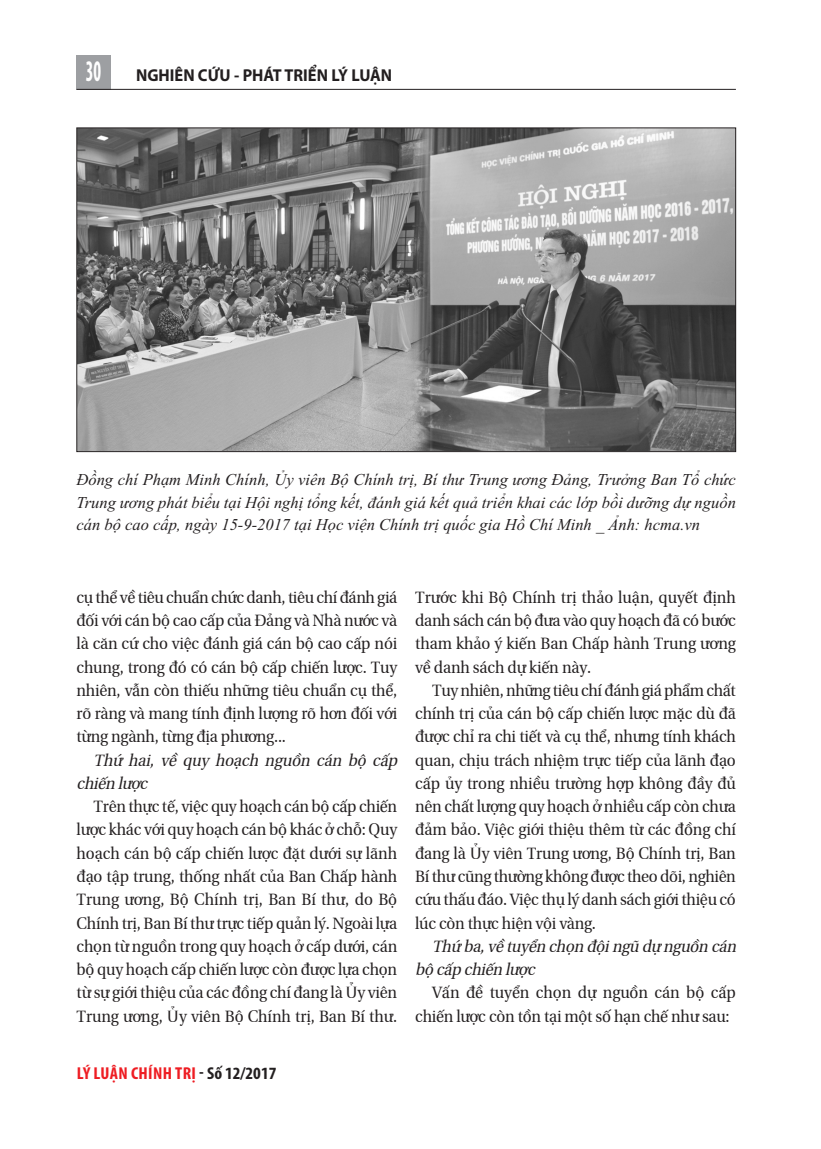
<style>
.page{position:relative;width:821px;height:1149px;background:#fff}
.page>*{position:absolute;margin:0;border:0;box-sizing:border-box;transform-origin:0 0}
.t1{font:700 17.25px "Myriad Pro";color:#231f20;scale:.95 1}
.t2{font:700 condensed 17.25px "Myriad Pro";letter-spacing:.015em;color:#ee1d23;scale:1.05 1}
.t3{font:16.8px/23.2px "BHD Bilo";letter-spacing:-.015em;color:#231f20;text-align:justify;scale:.92 1}
.t4{font:italic 16.8px/23.2px "BHD Bilo";letter-spacing:-.015em;color:#231f20;scale:.92 1}
.t5{font:italic 16.5px/22.5px "Times New Roman";color:#231f20;text-align:justify}
.s1{font-stretch:condensed;font-size:30px;color:#fff}
.s2{color:#231f20}
</style>
<div class="page">
<div style="left:77px;top:55px;width:34px;height:34px;background:#9d9fa2"></div>
<hr style="left:77px;top:89px;width:659px;height:1px;background:#231f20">
<img style="left:79px;top:130px;width:655px;height:319px">
<p class="t1" style="left:86px;top:68px;width:324px"><span class="s1">30</span> NGHIÊN CỨU - PHÁT TRIỂN LÝ LUẬN</p>
<p class="t5" style="left:77px;top:468px;width:661px">Đồng chí Phạm Minh Chính, Ủy viên Bộ Chính trị, Bí thư Trung ương Đảng, Trưởng Ban Tổ chức Trung ương phát biểu tại Hội nghị tổng kết, đánh giá kết quả triển khai các lớp bồi dưỡng dự nguồn cán bộ cao cấp, ngày 15-9-2017 tại Học viện Chính trị quốc gia Hồ Chí Minh _ Ảnh: hcma.vn</p>
<p class="t3" style="left:77px;top:586px;width:350px">cụ thể về tiêu chuẩn chức danh, tiêu chí đánh giá đối với cán bộ cao cấp của Đảng và Nhà nước và là căn cứ cho việc đánh giá cán bộ cao cấp nói chung, trong đó có cán bộ cấp chiến lược. Tuy nhiên, vẫn còn thiếu những tiêu chuẩn cụ thể, rõ ràng và mang tính định lượng rõ hơn đối với từng ngành, từng địa phương...</p>
<p class="t4" style="left:77px;top:749px;width:353px;text-indent:17px">Thứ hai, về quy hoạch nguồn cán bộ cấp chiến lược</p>
<p class="t3" style="left:77px;top:796px;width:350px;text-indent:17px">Trên thực tế, việc quy hoạch cán bộ cấp chiến lược khác với quy hoạch cán bộ khác ở chỗ: Quy hoạch cán bộ cấp chiến lược đặt dưới sự lãnh đạo tập trung, thống nhất của Ban Chấp hành Trung ương, Bộ Chính trị, Ban Bí thư, do Bộ Chính trị, Ban Bí thư trực tiếp quản lý. Ngoài lựa chọn từ nguồn trong quy hoạch ở cấp dưới, cán bộ quy hoạch cấp chiến lược còn được lựa chọn từ sự giới thiệu của các đồng chí đang là Ủy viên Trung ương, Ủy viên Bộ Chính trị, Ban Bí thư.</p>
<p class="t2" style="left:77px;top:1066px;width:192px">LÝ LUẬN CHÍNH TRỊ <span class="s2">-SỐ 12/2017</span></p>
<p class="t3" style="left:415px;top:586px;width:350px">Trước khi Bộ Chính trị thảo luận, quyết định danh sách cán bộ đưa vào quy hoạch đã có bước tham khảo ý kiến Ban Chấp hành Trung ương về danh sách dự kiến này.</p>
<p class="t3" style="left:415px;top:679px;width:350px;text-indent:17px">Tuy nhiên, những tiêu chí đánh giá phẩm chất chính trị của cán bộ cấp chiến lược mặc dù đã được chỉ ra chi tiết và cụ thể, nhưng tính khách quan, chịu trách nhiệm trực tiếp của lãnh đạo cấp ủy trong nhiều trường hợp không đầy đủ nên chất lượng quy hoạch ở nhiều cấp còn chưa đảm bảo. Việc giới thiệu thêm từ các đồng chí đang là Ủy viên Trung ương, Bộ Chính trị, Ban Bí thư cũng thường không được theo dõi, nghiên cứu thấu đáo. Việc thụ lý danh sách giới thiệu có lúc còn thực hiện vội vàng.</p>
<p class="t4" style="left:415px;top:935px;width:353px;text-indent:17px">Thứ ba, về tuyển chọn đội ngũ dự nguồn cán bộ cấp chiến lược</p>
<p class="t3" style="left:415px;top:982px;width:350px;text-indent:17px">Vấn đề tuyển chọn dự nguồn cán bộ cấp chiến lược còn tồn tại một số hạn chế như sau:</p>
</div>
